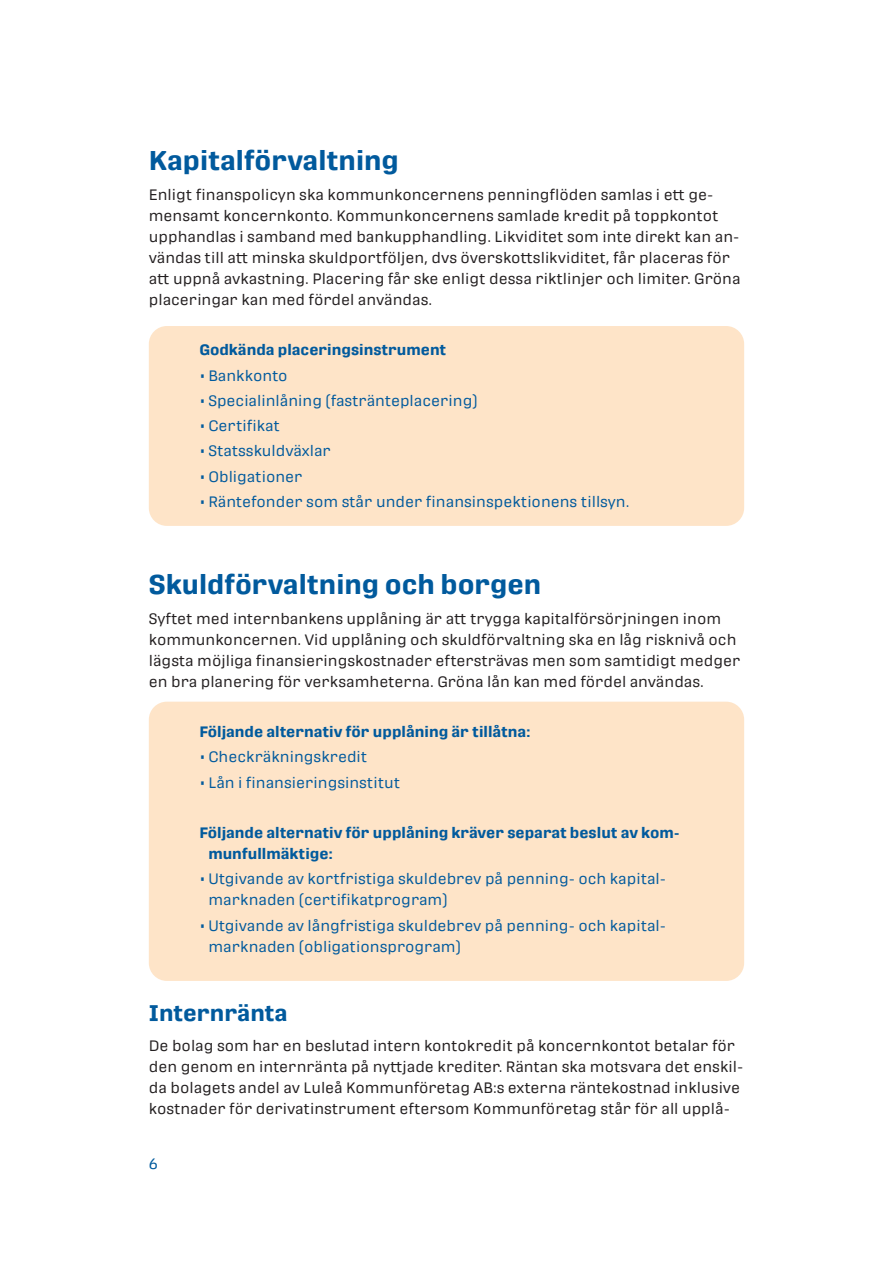
<style>
.page{position:relative;width:893px;height:1263px;background:#fff}
.page>*{position:absolute;margin:0;border:0;box-sizing:border-box;transform-origin:0 0}
.rubb{font:700 27px "Protipo Wide";color:#015a9d}
.Underrubbrik{font:700 22.5px "Protipo Wide";letter-spacing:-.005em;color:#015a9d}
.Brödtext{font:15px/21px "Protipo Wide";color:#231f20}
.Punkter{font:15px/21px "Protipo Wide";color:#015a9d}
.Punkter-2{font:700 15px/21px "Protipo Wide";color:#015a9d}
</style>
<div class="page">
<div style="left:149px;top:702px;width:595px;height:279px;background:#fee4c8;border-radius:18px"></div>
<div style="left:149px;top:326px;width:595px;height:200px;background:#fee4c8;border-radius:18px"></div>
<p class="rubb" style="left:149px;top:145px;width:252px">Kapitalförvaltning</p>
<p class="Brödtext" style="left:149px;top:184px;width:593px">Enligt finanspolicyn ska kommunkoncernens penningflöden samlas i ett ge&shy;mensamt koncernkonto. Kommunkoncernens samlade kredit på toppkontot upphandlas i samband med bankupphandling. Likviditet som inte direkt kan an&shy;vändas till att minska skuldportföljen, dvs överskottslikviditet, får placeras för att uppnå avkastning. Placering får ske enligt dessa riktlinjer och limiter. Gröna placeringar kan med fördel användas.</p>
<p class="Punkter-2" style="left:199px;top:340px;width:248px">Godkända placeringsinstrument</p>
<p class="Punkter" style="left:199px;top:365px;width:90px">• Bankkonto</p>
<p class="Punkter" style="left:199px;top:390px;width:280px">• Specialinlåning (fastränteplacering)</p>
<p class="Punkter" style="left:199px;top:415px;width:82px">• Certifikat</p>
<p class="Punkter" style="left:199px;top:441px;width:133px">• Statsskuldväxlar</p>
<p class="Punkter" style="left:199px;top:466px;width:105px">• Obligationer</p>
<p class="Punkter" style="left:199px;top:491px;width:432px">• Räntefonder som står under finansinspektionens tillsyn.</p>
<p class="rubb" style="left:149px;top:569px;width:394px">Skuldförvaltning och borgen</p>
<p class="Brödtext" style="left:149px;top:608px;width:593px">Syftet med internbankens upplåning är att trygga kapitalförsörjningen inom kommunkoncernen. Vid upplåning och skuldförvaltning ska en låg risknivå och lägsta möjliga finansieringskostnader eftersträvas men som samtidigt medger en bra planering för verksamheterna. Gröna lån kan med fördel användas.</p>
<p class="Punkter-2" style="left:199px;top:721px;width:333px">Följande alternativ för upplåning är tillåtna:</p>
<p class="Punkter" style="left:199px;top:747px;width:170px">• Checkräkningskredit</p>
<p class="Punkter" style="left:199px;top:772px;width:202px">• Lån i finansieringsinstitut</p>
<p class="Punkter-2" style="left:208px;top:822px;width:473px;text-indent:-9px">Följande alternativ för upplåning kräver separat beslut av kom&shy;munfullmäktige:</p>
<p class="Punkter" style="left:208px;top:869px;width:459px;text-indent:-9px">• Utgivande av kortfristiga skuldebrev på penning- och kapital&shy;marknaden (certifikatprogram)</p>
<p class="Punkter" style="left:208px;top:915px;width:459px;text-indent:-9px">• Utgivande av långfristiga skuldebrev på penning- och kapital&shy;marknaden (obligationsprogram)</p>
<p class="Underrubbrik" style="left:149px;top:1000px;width:140px">Internränta</p>
<p class="Brödtext" style="left:149px;top:1035px;width:596px">De bolag som har en beslutad intern kontokredit på koncernkontot betalar för den genom en internränta på nyttjade krediter. Räntan ska motsvara det enskil&shy;da bolagets andel av Luleå Kommunföretag AB:s externa räntekostnad inklusive kostnader för derivatinstrument eftersom Kommunföretag står för all upplå-</p>
<p class="Punkter" style="left:149px;top:1153px;width:11px">6</p>
</div>
